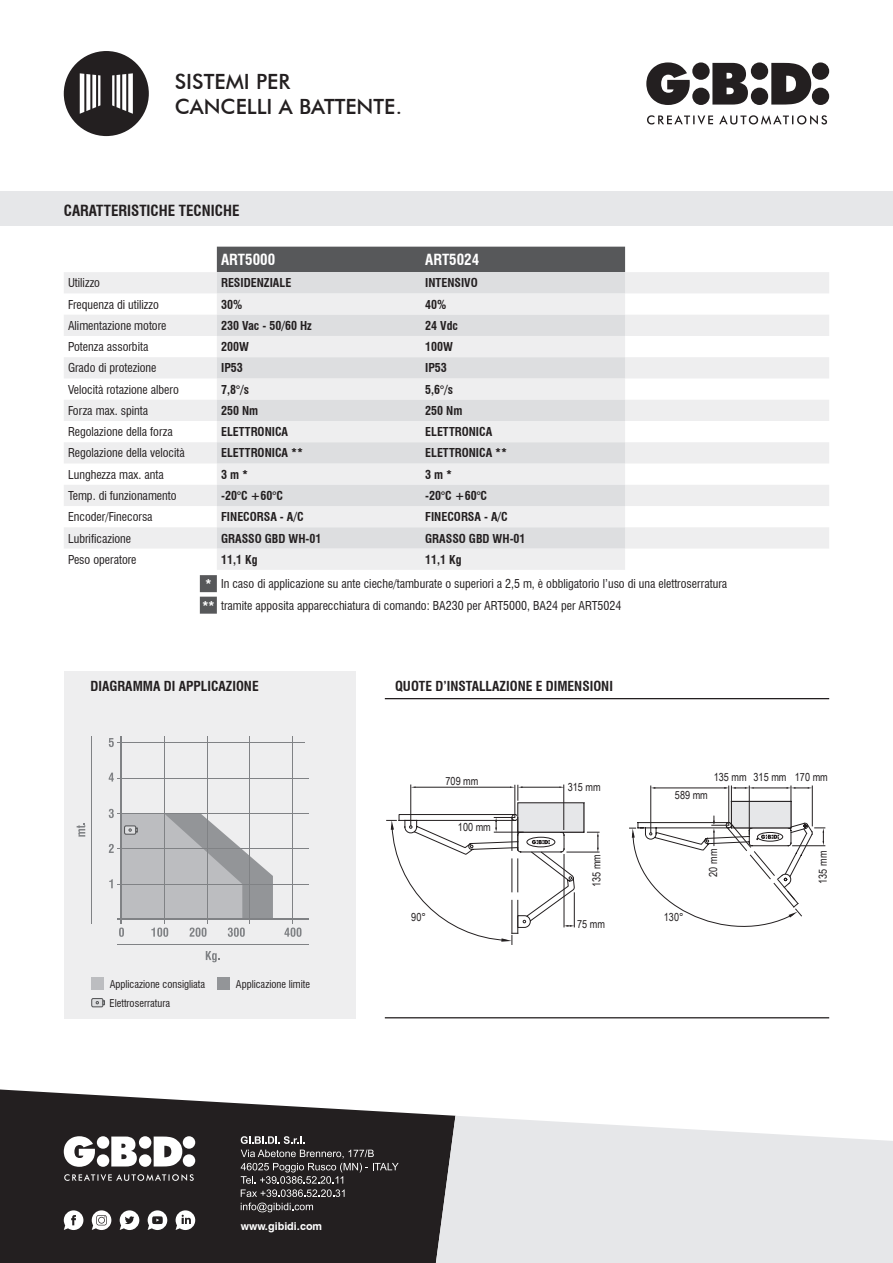
<style>
.page{position:relative;width:893px;height:1263px;background:#fff}
.page>*{position:absolute;margin:0;border:0;box-sizing:border-box;transform-origin:0 0}
.t1{font:500 21px/25.2px "Futura BT";color:#231f20}
.t2{font:700 condensed 15px "Swiss 721 BT";color:#231f20}
.t3{font:700 condensed 15px "Swiss 721 BT";color:#fff}
.t4{font:700 condensed 13.5px "Swiss 721 BT";color:#231f20}
.t5{font:condensed 12px/24.5px "Swiss 721 BT";color:#231f20}
.t6{font:700 condensed 12px "Swiss 721 BT";color:#231f20}
.t7{font:11.1px "Arial Narrow";color:#231f20}
.t8{font:700 10.8px "Swiss 721 BT";color:#fff}
.t9{font:condensed 10.5px/18.9px "Swiss 721 BT";color:#231f20}
.s1{font-weight:700}
.s2{font-weight:900;color:#fff}
</style>
<div class="page">
<svg style="left:0;top:1089px;width:455px;height:174px;background:#3a3738"></svg>
<svg style="left:64px;top:1136px;width:131px;height:45px"></svg>
<svg style="left:64px;top:1210px;width:19px;height:20px"></svg>
<svg style="left:148px;top:1210px;width:19px;height:20px"></svg>
<svg style="left:176px;top:1210px;width:19px;height:20px"></svg>
<svg style="left:120px;top:1210px;width:19px;height:20px"></svg>
<svg style="left:92px;top:1210px;width:19px;height:20px"></svg>
<svg style="left:241px;top:1136px;width:158px;height:76px;background:#3e3a3b"></svg>
<svg style="left:436px;top:1116px;width:457px;height:147px;background:#e3e4e6"></svg>
<div style="left:0;top:191px;width:893px;height:34px;background:#e6e7e9"></div>
<svg style="left:646px;top:62px;width:183px;height:63px"></svg>
<div style="left:64px;top:51px;width:85px;height:85px;background:#231f20;border-radius:50%"></div>
<svg style="left:80px;top:73px;width:53px;height:41px"></svg>
<div style="left:217px;top:247px;width:408px;height:25px;background:#57585a"></div>
<svg style="left:64px;top:272px;width:765px;height:298px;fill:#eeeeef"></svg>
<svg style="left:217px;top:272px;width:408px;height:277px;background:#e4e5e7"></svg>
<svg style="left:200px;top:575px;width:17px;height:39px"></svg>
<div style="left:64px;top:670px;width:291px;height:348px;background:#eeeeef"></div>
<hr style="left:117px;top:778px;width:191px;height:1px;background:#808285">
<hr style="left:117px;top:742px;width:187px;height:1px;background:#808285">
<hr style="left:117px;top:813px;width:191px;height:1px;background:#808285">
<hr style="left:117px;top:848px;width:191px;height:1px;background:#808285">
<hr style="left:117px;top:884px;width:191px;height:1px;background:#808285">
<hr style="left:117px;top:919px;width:191px;height:1px;background:#808285">
<hr style="left:117px;top:944px;width:191px;height:1px;background:#808285">
<hr style="left:121px;top:736px;width:1px;height:187px;background:#808285">
<hr style="left:91px;top:736px;width:1px;height:187px;background:#808285">
<hr style="left:164px;top:736px;width:1px;height:187px;background:#808285">
<hr style="left:207px;top:736px;width:1px;height:187px;background:#808285">
<hr style="left:250px;top:736px;width:1px;height:187px;background:#808285">
<hr style="left:292px;top:736px;width:1px;height:187px;background:#808285">
<svg style="left:109px;top:844px;width:5px;height:9px"></svg>
<svg style="left:119px;top:927px;width:5px;height:10px"></svg>
<svg style="left:151px;top:927px;width:17px;height:10px"></svg>
<svg style="left:190px;top:927px;width:17px;height:10px"></svg>
<svg style="left:109px;top:809px;width:5px;height:9px"></svg>
<svg style="left:228px;top:927px;width:17px;height:10px"></svg>
<svg style="left:206px;top:951px;width:14px;height:11px"></svg>
<svg style="left:284px;top:927px;width:17px;height:10px"></svg>
<svg style="left:109px;top:738px;width:5px;height:9px"></svg>
<svg style="left:109px;top:773px;width:5px;height:8px"></svg>
<svg style="left:77px;top:823px;width:8px;height:14px"></svg>
<svg style="left:109px;top:879px;width:4px;height:9px"></svg>
<div style="left:91px;top:977px;width:13px;height:13px;background:#bcbdc0"></div>
<div style="left:217px;top:977px;width:13px;height:13px;background:#939598"></div>
<div style="left:92px;top:998px;width:11px;height:9px;background:#dddee0;border-radius:2px"></div>
<div style="left:91px;top:998px;width:12px;height:9px;border:1px solid #57585a;border-radius:2px"></div>
<svg style="left:96px;top:1000px;width:9px;height:5px"></svg>
<svg style="left:122px;top:814px;width:151px;height:105px"></svg>
<hr style="left:385px;top:1017px;width:444px;height:1px;background:#231f20">
<hr style="left:563px;top:784px;width:1px;height:46px;background:#231f20">
<svg style="left:386px;top:785px;width:214px;height:160px"></svg>
<svg style="left:629px;top:785px;width:196px;height:142px"></svg>
<hr style="left:753px;top:788px;width:35px;height:1px;background:#231f20">
<hr style="left:385px;top:698px;width:444px;height:1px;background:#231f20">
<hr style="left:410px;top:785px;width:1px;height:41px;background:#231f20">
<hr style="left:515px;top:785px;width:1px;height:32px;background:#231f20">
<h1 class="t1" style="left:175px;top:69px;width:229px">SISTEMI PER<br>CANCELLI A BATTENTE.</h1>
<p class="t2" style="left:64px;top:202px;width:177px">CARATTERISTICHE TECNICHE</p>
<p class="t3" style="left:221px;top:251px;width:56px">ART5000</p>
<p class="t3" style="left:425px;top:251px;width:56px">ART5024</p>
<p class="t5" style="left:68px;top:271px;width:34px">Utilizzo</p>
<p class="t6" style="left:221px;top:276px;width:72px">RESIDENZIALE</p>
<p class="t6" style="left:425px;top:276px;width:54px">INTENSIVO</p>
<p class="t5" style="left:68px;top:292px;width:92px">Frequenza di utilizzo</p>
<p class="t6" style="left:221px;top:297px;width:23px">30%</p>
<p class="t6" style="left:425px;top:297px;width:23px">40%</p>
<p class="t5" style="left:68px;top:313px;width:100px">Alimentazione motore</p>
<p class="t6" style="left:221px;top:318px;width:92px">230 Vac - 50/60 Hz</p>
<p class="t6" style="left:425px;top:318px;width:34px">24 Vdc</p>
<p class="t5" style="left:68px;top:335px;width:82px">Potenza assorbita</p>
<p class="t6" style="left:221px;top:340px;width:29px">200W</p>
<p class="t6" style="left:425px;top:340px;width:29px">100W</p>
<p class="t5" style="left:68px;top:356px;width:90px">Grado di protezione</p>
<p class="t6" style="left:221px;top:361px;width:23px">IP53</p>
<p class="t6" style="left:425px;top:361px;width:23px">IP53</p>
<p class="t5" style="left:68px;top:377px;width:112px">Velocità rotazione albero</p>
<p class="t6" style="left:221px;top:382px;width:29px">7,8°/s</p>
<p class="t6" style="left:425px;top:382px;width:29px">5,6°/s</p>
<p class="t5" style="left:68px;top:398px;width:82px">Forza max. spinta</p>
<p class="t6" style="left:221px;top:403px;width:39px">250 Nm</p>
<p class="t6" style="left:425px;top:403px;width:39px">250 Nm</p>
<p class="t5" style="left:68px;top:420px;width:106px">Regolazione della forza</p>
<p class="t6" style="left:221px;top:425px;width:69px">ELETTRONICA</p>
<p class="t6" style="left:425px;top:425px;width:69px">ELETTRONICA</p>
<p class="t5" style="left:68px;top:441px;width:118px">Regolazione della velocità</p>
<p class="t6" style="left:221px;top:446px;width:84px">ELETTRONICA **</p>
<p class="t6" style="left:425px;top:446px;width:84px">ELETTRONICA **</p>
<p class="t5" style="left:68px;top:462px;width:97px">Lunghezza max. anta</p>
<p class="t6" style="left:221px;top:467px;width:29px">3 m *</p>
<p class="t6" style="left:425px;top:467px;width:29px">3 m *</p>
<p class="t5" style="left:68px;top:483px;width:110px">Temp. di funzionamento</p>
<p class="t6" style="left:221px;top:488px;width:63px">-20°C +60°C</p>
<p class="t6" style="left:425px;top:488px;width:63px">-20°C +60°C</p>
<p class="t5" style="left:68px;top:505px;width:86px">Encoder/Finecorsa</p>
<p class="t6" style="left:221px;top:510px;width:84px">FINECORSA - A/C</p>
<p class="t6" style="left:425px;top:510px;width:84px">FINECORSA - A/C</p>
<p class="t5" style="left:68px;top:526px;width:65px">Lubrificazione</p>
<p class="t6" style="left:221px;top:531px;width:102px">GRASSO GBD WH-01</p>
<p class="t6" style="left:425px;top:531px;width:102px">GRASSO GBD WH-01</p>
<p class="t5" style="left:68px;top:547px;width:70px">Peso operatore</p>
<p class="t6" style="left:221px;top:552px;width:38px">11,1 Kg</p>
<p class="t5" style="left:205px;top:547px;width:523px;text-indent:220px"><span class="s1">11,1 Kg<br></span><span class="s2">*</span> In caso di applicazione su ante cieche/tamburate o superiori a 2,5 m, è obbligatorio l’uso di una elettroserratura</p>
<p class="t5" style="left:202px;top:593px;width:421px"><span class="s2">**</span> tramite apposita apparecchiatura di comando: BA230 per ART5000, BA24 per ART5024</p>
<p class="t4" style="left:91px;top:678px;width:170px">DIAGRAMMA DI APPLICAZIONE</p>
<p class="t9" style="left:110px;top:974px;width:97px">Applicazione consigliata<br>Elettroserratura</p>
<p class="t9" style="left:236px;top:974px;width:76px">Applicazione limite</p>
<p class="t4" style="left:395px;top:678px;width:219px">QUOTE D’INSTALLAZIONE E DIMENSIONI</p>
<p class="t7" style="left:445px;top:773px;width:34px">709 mm</p>
<p class="t7" style="left:458px;top:819px;width:34px">100 mm</p>
<p class="t7" style="left:411px;top:909px;width:16px">90°</p>
<p class="t7" style="left:568px;top:778px;width:34px">315 mm</p>
<p class="t7" style="left:588px;top:887px;width:34px;rotate:-90deg">135 mm</p>
<p class="t7" style="left:577px;top:916px;width:29px">75 mm</p>
<p class="t7" style="left:714px;top:769px;width:116px">135 mm 315 mm 170 mm</p>
<p class="t7" style="left:675px;top:787px;width:34px">589 mm</p>
<p class="t7" style="left:664px;top:909px;width:21px">130°</p>
<p class="t7" style="left:705px;top:876px;width:29px;rotate:-90deg">20 mm</p>
<p class="t7" style="left:815px;top:884px;width:34px;rotate:-90deg">135 mm</p>
<p class="t8" style="left:241px;top:1219px;width:83px">www.gibidi.com</p>
</div>
